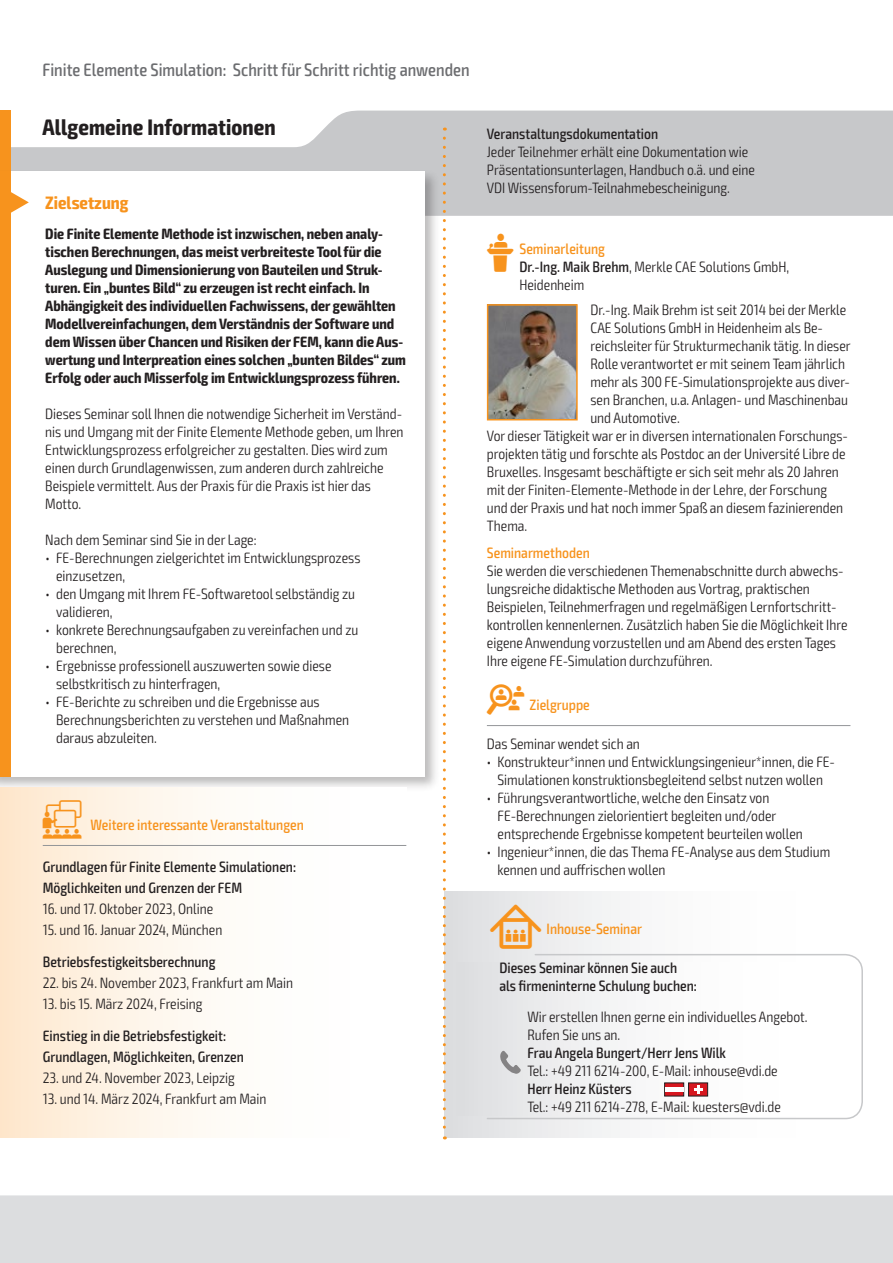
<style>
.page{position:relative;width:893px;height:1263px;background:#fff}
.page>*{position:absolute;margin:0;border:0;box-sizing:border-box;transform-origin:0 0}
.t1{font:700 condensed 22.5px "Exo 2";letter-spacing:.005em;color:#231f20}
.t2{font:500 condensed 18px "Exo 2";color:#6c6d70}
.t3{font:700 condensed 18px "Exo 2";color:#f7931d}
.t4{font:300 condensed 15px/18px "Exo 2";color:#231f20}
.t5{font:700 condensed 15px/18px "Exo 2";color:#231f20}
.t6{font:500 condensed 15px/21px "Exo 2";color:#231f20}
.t7{font:500 condensed 15px "Exo 2";color:#f7931d}
.s1{font-family:"VDI Iconset S4 A Regular";font-weight:400;font-stretch:normal;color:#f7931d}
.s2{font-weight:500;color:#f7931d}
.s3{font-weight:500}
.s4{font-family:"VDI Iconset S4 A Regular";font-weight:400;font-stretch:normal}
.s5{font-family:"VDI Iconset S4 A Regular";font-weight:400;font-stretch:normal;font-size:19.5px}
.s6{font-family:"VDI Iconset S4 A Regular";font-weight:400;font-stretch:normal;font-size:15.45px}
</style>
<div class="page">
<div style="left:0;top:1195px;width:893px;height:68px;background:#dcdddf"></div>
<svg style="left:11px;top:111px;width:881px;height:105px;fill:#c7c8ca"></svg>
<hr style="left:892px;top:111px;width:1px;height:105px;background:#f7931d">
<div style="left:0;top:111px;width:11px;height:63px;background:#f7931d"></div>
<div style="left:0;top:168px;width:440px;height:624px;background:#231f20;opacity:.3"></div>
<div style="left:0;top:171px;width:424px;height:606px;background:#fff"></div>
<div style="left:0;top:171px;width:11px;height:606px;background:#f7931d"></div>
<svg style="left:11px;top:192px;width:18px;height:21px"></svg>
<hr style="left:487px;top:725px;width:363px;height:1px;background:#939598">
<div style="left:0;top:788px;width:406px;height:349px;background:linear-gradient(to right,#feebd5,#fff)"></div>
<hr style="left:43px;top:845px;width:363px;height:1px;background:#939598">
<img style="left:490px;top:307px;width:85px;height:110px">
<div style="left:487px;top:304px;width:91px;height:116px;border:2px solid #f7931d"></div>
<div style="left:444px;top:891px;width:419px;height:247px;background:linear-gradient(to right,#e2e3e5,#fff)"></div>
<svg style="left:486px;top:953px;width:377px;height:167px"></svg>
<div style="left:457px;top:963px;width:383px;height:152px;background:linear-gradient(to right,#e3e3e5,#fff)"></div>
<svg style="left:664px;top:1082px;width:44px;height:14px"></svg>
<hr style="left:665px;top:1087px;width:18px;height:4px;background:#fff">
<svg style="left:500px;top:1051px;width:21px;height:23px"></svg>
<svg style="left:443px;top:138px;width:3px;height:1001px"></svg>
<p class="t2" style="left:43px;top:59px;width:429px">Finite Elemente Simulation: Schritt für Schritt richtig anwenden</p>
<h1 class="t1" style="left:43px;top:113px;width:235px">Allgemeine Informationen</h1>
<p class="t6" style="left:487px;top:124px;width:173px">Veranstaltungsdokumentation</p>
<p class="t4" style="left:487px;top:143px;width:270px">Jeder Teilnehmer erhält eine Dokumentation wie<br>Präsentationsunterlagen, Handbuch o.ä. und eine<br>VDI Wissensforum-Teilnahmebescheinigung.</p>
<p class="t5" style="left:45px;top:225px;width:362px">Die Finite Elemente Methode ist inzwischen, neben analy&shy;tischen Berechnungen, das meist verbreiteste Tool für die Auslegung und Dimensionierung von Bauteilen und Struk&shy;turen. Ein „buntes Bild“ zu erzeugen ist recht einfach. In Abhängigkeit des individuellen Fachwissens, der gewählten Modellvereinfachungen, dem Verständnis der Software und dem Wissen über Chancen und Risiken der FEM, kann die Aus&shy;wertung und Interpreation eines solchen „bunten Bildes“ zum Erfolg oder auch Misserfolg im Entwicklungsprozess führen.</p>
<p class="t4" style="left:45px;top:405px;width:360px">Dieses Seminar soll Ihnen die notwendige Sicherheit im Verständ&shy;nis und Umgang mit der Finite Elemente Methode geben, um Ihren Entwicklungsprozess erfolgreicher zu gestalten. Dies wird zum einen durch Grundlagenwissen, zum anderen durch zahlreiche Beispiele vermittelt. Aus der Praxis für die Praxis ist hier das Motto.</p>
<p class="t4" style="left:45px;top:531px;width:213px">Nach dem Seminar sind Sie in der Lage:</p>
<p class="t4" style="left:56px;top:549px;width:306px;text-indent:-11px">• FE-Berechnungen zielgerichtet im Entwicklungsprozess einzusetzen,</p>
<p class="t4" style="left:56px;top:585px;width:301px;text-indent:-11px">• den Umgang mit Ihrem FE-Softwaretool selbständig zu validieren,</p>
<p class="t4" style="left:56px;top:621px;width:304px;text-indent:-11px">• konkrete Berechnungsaufgaben zu vereinfachen und zu berechnen,</p>
<p class="t4" style="left:56px;top:657px;width:277px;text-indent:-11px">• Ergebnisse professionell auszuwerten sowie diese selbstkritisch zu hinterfragen,</p>
<p class="t4" style="left:56px;top:693px;width:294px;text-indent:-11px">• FE-Berichte zu schreiben und die Ergebnisse aus<br>Berechnungsberichten zu verstehen und Maßnahmen daraus abzuleiten.</p>
<p class="t3" style="left:45px;top:192px;width:85px">Zielsetzung</p>
<p class="t4" style="left:519px;top:240px;width:271px;text-indent:-33px"><span class="s1">L</span> <span class="s2">Seminarleitung<br></span><span class="s3">Dr.-Ing. Maik Brehm</span>, Merkle CAE Solutions GmbH,<br>Heidenheim</p>
<p class="t4" style="left:590px;top:301px;width:257px">Dr.-Ing. Maik Brehm ist seit 2014 bei der Merkle</p>
<p class="t4" style="left:590px;top:319px;width:234px">CAE Solutions GmbH in Heidenheim als Be-</p>
<p class="t4" style="left:590px;top:337px;width:262px">reichsleiter für Strukturmechanik tätig. In dieser</p>
<p class="t4" style="left:590px;top:355px;width:256px">Rolle verantwortet er mit seinem Team jährlich</p>
<p class="t4" style="left:590px;top:373px;width:261px">mehr als 300 FE-Simulationsprojekte aus diver-</p>
<p class="t4" style="left:590px;top:391px;width:259px">sen Branchen, u.a. Anlagen- und Maschinenbau</p>
<p class="t4" style="left:590px;top:409px;width:91px">und Automotive.</p>
<p class="t4" style="left:487px;top:427px;width:363px">Vor dieser Tätigkeit war er in diversen internationalen Forschungs-</p>
<p class="t4" style="left:487px;top:445px;width:360px">projekten tätig und forschte als Postdoc an der Université Libre de</p>
<p class="t4" style="left:487px;top:463px;width:354px">Bruxelles. Insgesamt beschäftigte er sich seit mehr als 20 Jahren</p>
<p class="t4" style="left:487px;top:481px;width:342px">mit der Finiten-Elemente-Methode in der Lehre, der Forschung</p>
<p class="t4" style="left:487px;top:499px;width:358px">und der Praxis und hat noch immer Spaß an diesem fazinierenden</p>
<p class="t4" style="left:487px;top:517px;width:42px">Thema.</p>
<p class="t7" style="left:487px;top:544px;width:104px">Seminarmethoden</p>
<p class="t4" style="left:487px;top:562px;width:362px">Sie werden die verschiedenen Themenabschnitte durch abwechs&shy;lungsreiche didaktische Methoden aus Vortrag, praktischen Beispielen, Teilnehmerfragen und regelmäßigen Lernfortschritt&shy;kontrollen kennenlernen. Zusätzlich haben Sie die Möglichkeit Ihre eigene Anwendung vorzustellen und am Abend des ersten Tages Ihre eigene FE-Simulation durchzuführen.</p>
<p class="t7" style="left:487px;top:696px;width:104px"><span class="s4">Z</span> Zielgruppe</p>
<p class="t4" style="left:487px;top:735px;width:155px">Das Seminar wendet sich an</p>
<p class="t4" style="left:487px;top:753px;width:350px;text-align:center">• Konstrukteur*innen und Entwicklungsingenieur*innen, die FE-<br>Simulationen konstruktionsbegleitend selbst nutzen wollen</p>
<p class="t4" style="left:497px;top:789px;width:307px;text-indent:-11px">• Führungsverantwortliche, welche den Einsatz von<br>FE-Berechnungen zielorientiert begleiten und/oder entsprechende Ergebnisse kompetent beurteilen wollen</p>
<p class="t4" style="left:497px;top:843px;width:334px;text-indent:-11px">• Ingenieur*innen, die das Thema FE-Analyse aus dem Studium kennen und auffrischen wollen</p>
<p class="t7" style="left:43px;top:816px;width:263px"><span class="s5">W</span> Weitere interessante Veranstaltungen</p>
<p class="t6" style="left:43px;top:857px;width:255px">Grundlagen für Finite Elemente Simulationen:<br>Möglichkeiten und Grenzen der FEM</p>
<p class="t4" style="left:43px;top:900px;width:172px">16. und 17. Oktober 2023, Online</p>
<p class="t4" style="left:43px;top:921px;width:181px">15. und 16. Januar 2024, München</p>
<p class="t6" style="left:43px;top:951px;width:174px">Betriebsfestigkeitsberechnung</p>
<p class="t4" style="left:43px;top:974px;width:252px">22. bis 24. November 2023, Frankfurt am Main</p>
<p class="t4" style="left:43px;top:995px;width:161px">13. bis 15. März 2024, Freising</p>
<p class="t6" style="left:43px;top:1025px;width:203px">Einstieg in die Betriebsfestigkeit:<br>Grundlagen, Möglichkeiten, Grenzen</p>
<p class="t4" style="left:43px;top:1068px;width:194px">23. und 24. November 2023, Leipzig</p>
<p class="t4" style="left:43px;top:1089px;width:225px">13. und 14. März 2024, Frankfurt am Main</p>
<p class="t7" style="left:490px;top:920px;width:153px"><span class="s6">I</span> Inhouse-Seminar</p>
<p class="t6" style="left:499px;top:959px;width:199px;line-height:18px">Dieses Seminar können Sie auch als firmeninterne Schulung buchen:</p>
<p class="t4" style="left:527px;top:1008px;width:282px">Wir erstellen Ihnen gerne ein individuelles Angebot.<br>Rufen Sie uns an.</p>
<p class="t6" style="left:527px;top:1043px;width:200px">Frau Angela Bungert/Herr Jens Wilk</p>
<p class="t4" style="left:527px;top:1062px;width:252px">Tel.: +49 211 6214-200, E-Mail: inhouse@vdi.de</p>
<p class="t6" style="left:527px;top:1079px;width:106px">Herr Heinz Küsters</p>
<p class="t4" style="left:527px;top:1098px;width:255px">Tel.: +49 211 6214-278, E-Mail: kuesters@vdi.de</p>
</div>
